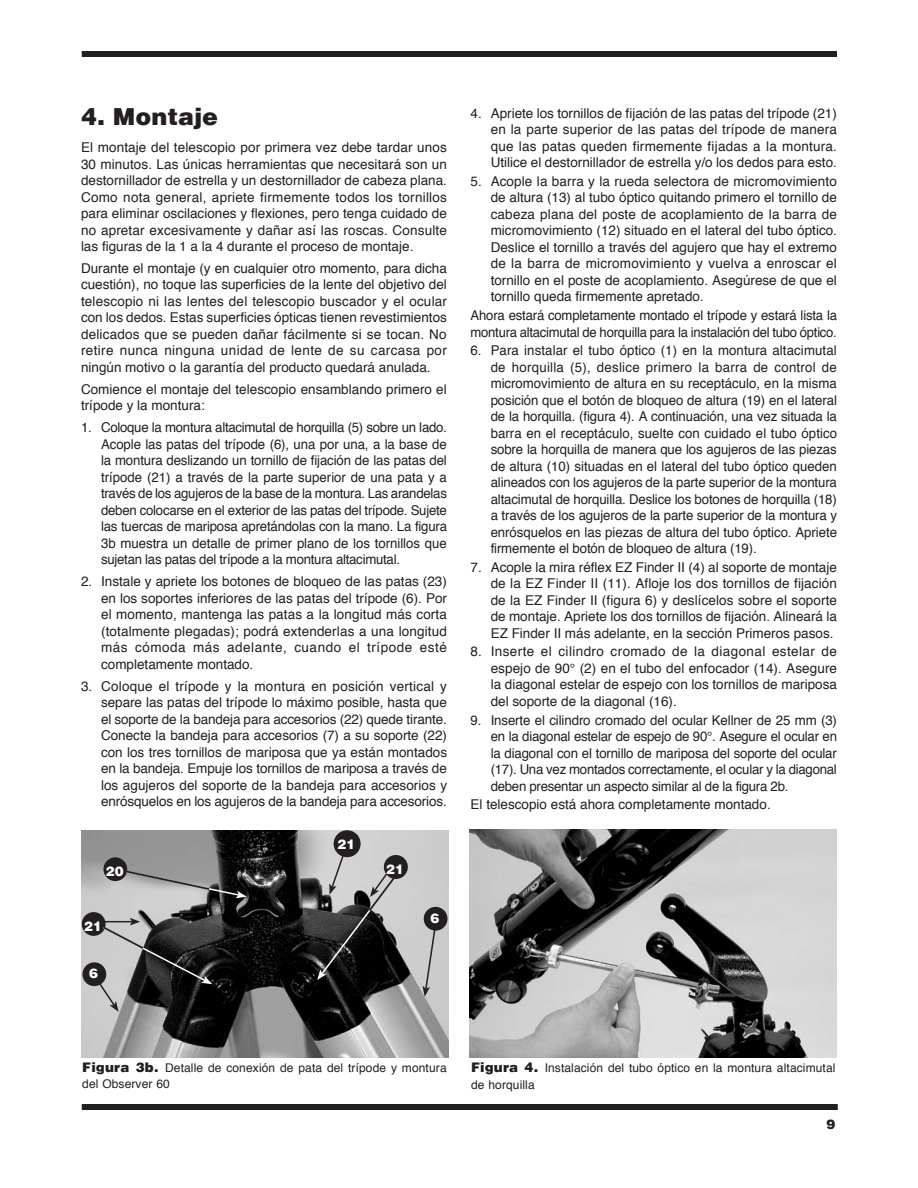
<style>
.page{position:relative;width:918px;height:1188px;background:#fff}
.page>*{position:absolute;margin:0;border:0;box-sizing:border-box;transform-origin:0 0}
.t1{font:900 24px "Helvetica";color:#231f20}
.t2{font:13.5px/16.5px "Helvetica";color:#231f20;text-align:justify}
.t3{font:13.5px/16.5px "Helvetica";letter-spacing:-.02em;color:#231f20}
.t4{font:900 13.5px "Helvetica";color:#fff}
.t5{font:900 13.5px "Helvetica";color:#231f20}
.t6{font:12px/16.5px "Helvetica";letter-spacing:.01em;color:#231f20}
.s1{font-weight:900;font-size:13.5px}
</style>
<div class="page">
<div style="left:82px;top:51px;width:755px;height:6px;background:#231f20"></div>
<div style="left:82px;top:1104px;width:756px;height:6px;background:#231f20"></div>
<img style="left:470px;top:830px;width:367px;height:227px">
<img style="left:81px;top:830px;width:367px;height:227px">
<div style="left:103px;top:857px;width:24px;height:24px;background:#231f20;border-radius:50%"></div>
<div style="left:384px;top:855px;width:24px;height:24px;background:#231f20;border-radius:50%"></div>
<div style="left:334px;top:830px;width:27px;height:27px;background:#231f20;border-radius:50%"></div>
<div style="left:82px;top:912px;width:24px;height:24px;background:#231f20;border-radius:50%"></div>
<div style="left:424px;top:907px;width:23px;height:24px;background:#231f20;border-radius:50%"></div>
<div style="left:82px;top:962px;width:24px;height:24px;background:#231f20;border-radius:50%"></div>
<svg style="left:123px;top:869px;width:124px;height:29px;background:#8a8a8a"></svg>
<svg style="left:97px;top:918px;width:115px;height:94px;background:#5c5c5c"></svg>
<svg style="left:422px;top:927px;width:15px;height:70px"></svg>
<svg style="left:317px;top:853px;width:80px;height:127px;background:#626262"></svg>
<h1 class="t1" style="left:81px;top:102px;width:139px">4. Montaje</h1>
<p class="t2" style="left:81px;top:139px;width:368px">El montaje del telescopio por primera vez debe tardar unos 30 minutos. Las únicas herramientas que necesitará son un destornillador de estrella y un destornillador de cabeza plana.<br>Como nota general, apriete firmemente todos los tornillos para eliminar oscilaciones y flexiones, pero tenga cuidado de no apretar excesivamente y dañar así las roscas. Consulte las figuras de la 1 a la 4 durante el proceso de montaje.</p>
<p class="t2" style="left:81px;top:260px;width:368px">Durante el montaje (y en cualquier otro momento, para dicha cuestión), no toque las superficies de la lente del objetivo del telescopio ni las lentes del telescopio buscador y el ocular con los dedos. Estas superficies ópticas tienen revestimientos delicados que se pueden dañar fácilmente si se tocan. No retire nunca ninguna unidad de lente de su carcasa por ningún motivo o la garantía del producto quedará anulada.</p>
<p class="t2" style="left:81px;top:381px;width:367px">Comience el montaje del telescopio ensamblando primero el trípode y la montura:</p>
<p class="t2" style="left:101px;top:419px;width:347px;text-indent:-20px">1. Coloque la montura altacimutal de horquilla (5) sobre un lado.<br>Acople las patas del trípode (6), una por una, a la base de la montura deslizando un tornillo de fijación de las patas del trípode (21) a través de la parte superior de una pata y a través de los agujeros de la base de la montura. Las arandelas deben colocarse en el exterior de las patas del trípode. Sujete las tuercas de mariposa apretándolas con la mano. La figura 3b muestra un detalle de primer plano de los tornillos que sujetan las patas del trípode a la montura altacimutal.</p>
<p class="t2" style="left:101px;top:573px;width:347px;text-indent:-20px">2. Instale y apriete los botones de bloqueo de las patas (23) en los soportes inferiores de las patas del trípode (6). Por el momento, mantenga las patas a la longitud más corta (totalmente plegadas); podrá extenderlas a una longitud más cómoda más adelante, cuando el trípode esté completamente montado.</p>
<p class="t2" style="left:101px;top:677px;width:348px;text-indent:-20px">3. Coloque el trípode y la montura en posición vertical y separe las patas del trípode lo máximo posible, hasta que el soporte de la bandeja para accesorios (22) quede tirante.<br>Conecte la bandeja para accesorios (7) a su soporte (22) con los tres tornillos de mariposa que ya están montados en la bandeja. Empuje los tornillos de mariposa a través de los agujeros del soporte de la bandeja para accesorios y enrósquelos en los agujeros de la bandeja para accesorios.</p>
<p class="t4" style="left:337px;top:836px;width:20px">21</p>
<p class="t4" style="left:106px;top:863px;width:20px">20</p>
<p class="t4" style="left:386px;top:861px;width:20px">21</p>
<p class="t4" style="left:84px;top:918px;width:20px">21</p>
<p class="t4" style="left:89px;top:965px;width:11px">6</p>
<p class="t4" style="left:430px;top:910px;width:11px">6</p>
<p class="t2" style="left:491px;top:104px;width:348px;text-indent:-20px">4. Apriete los tornillos de fijación de las patas del trípode (21) en la parte superior de las patas del trípode de manera que las patas queden firmemente fijadas a la montura.<br>Utilice el destornillador de estrella y/o los dedos para esto.</p>
<p class="t2" style="left:491px;top:172px;width:348px;text-indent:-20px">5. Acople la barra y la rueda selectora de micromovimiento de altura (13) al tubo óptico quitando primero el tornillo de cabeza plana del poste de acoplamiento de la barra de micromovimiento (12) situado en el lateral del tubo óptico.<br>Deslice el tornillo a través del agujero que hay el extremo de la barra de micromovimiento y vuelva a enroscar el tornillo en el poste de acoplamiento. Asegúrese de que el tornillo queda firmemente apretado.</p>
<p class="t3" style="left:471px;top:307px;width:368px">Ahora estará completamente montado el trípode y estará lista la montura altacimutal de horquilla para la instalación del tubo óptico.</p>
<p class="t2" style="left:491px;top:342px;width:348px;text-indent:-20px">6. Para instalar el tubo óptico (1) en la montura altacimutal de horquilla (5), deslice primero la barra de control de micromovimiento de altura en su receptáculo, en la misma posición que el botón de bloqueo de altura (19) en el lateral de la horquilla. (figura 4). A continuación, una vez situada la barra en el receptáculo, suelte con cuidado el tubo óptico sobre la horquilla de manera que los agujeros de las piezas de altura (10) situadas en el lateral del tubo óptico queden alineados con los agujeros de la parte superior de la montura altacimutal de horquilla. Deslice los botones de horquilla (18) a través de los agujeros de la parte superior de la montura y enrósquelos en las piezas de altura del tubo óptico. Apriete firmemente el botón de bloqueo de altura (19).</p>
<p class="t2" style="left:491px;top:559px;width:348px;text-indent:-20px">7. Acople la mira réflex EZ Finder II (4) al soporte de montaje de la EZ Finder II (11). Afloje los dos tornillos de fijación de la EZ Finder II (figura 6) y deslícelos sobre el soporte de montaje. Apriete los dos tornillos de fijación. Alineará la EZ Finder II más adelante, en la sección Primeros pasos.</p>
<p class="t2" style="left:491px;top:643px;width:348px;text-indent:-20px">8. Inserte el cilindro cromado de la diagonal estelar de espejo de 90° (2) en el tubo del enfocador (14). Asegure la diagonal estelar de espejo con los tornillos de mariposa del soporte de la diagonal (16).</p>
<p class="t2" style="left:491px;top:711px;width:348px;text-indent:-20px">9. Inserte el cilindro cromado del ocular Kellner de 25 mm (3) en la diagonal estelar de espejo de 90°. Asegure el ocular en la diagonal con el tornillo de mariposa del soporte del ocular (17). Una vez montados correctamente, el ocular y la diagonal deben presentar un aspecto similar al de la figura 2b.</p>
<p class="t2" style="left:471px;top:796px;width:302px">El telescopio está ahora completamente montado.</p>
<p class="t6" style="left:82px;top:1059px;width:366px"><span class="s1">Figura 3b.</span> Detalle de conexión de pata del trípode y montura del Observer 60</p>
<p class="t6" style="left:471px;top:1059px;width:366px"><span class="s1">Figura 4.</span> Instalación del tubo óptico en la montura altacimutal de horquilla</p>
<p class="t5" style="left:827px;top:1117px;width:11px">9</p>
</div>
